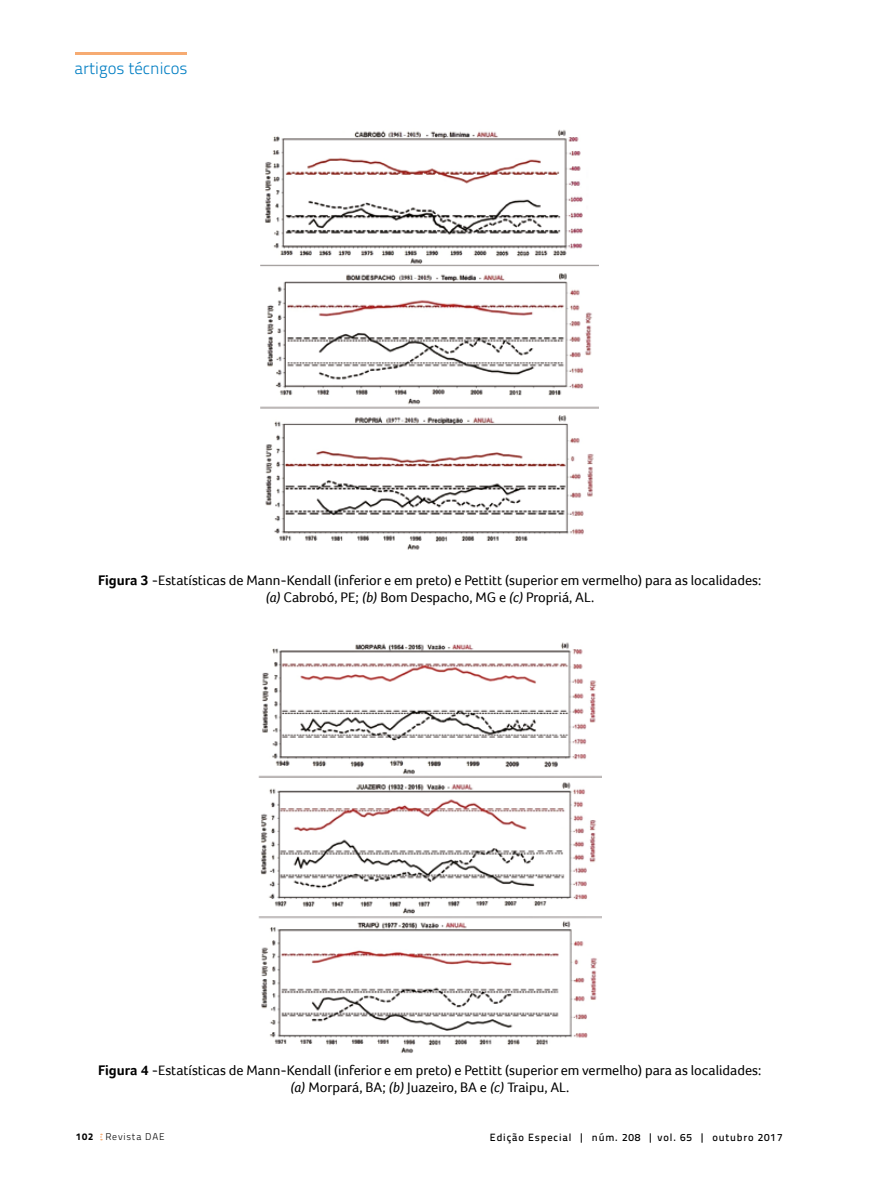
<style>
.page{position:relative;width:893px;height:1191px;background:#fff}
.page>*{position:absolute;margin:0;border:0;box-sizing:border-box;transform-origin:0 0}
.t1{font:300 16.65px "Titillium Text 22 L";color:#007ec3}
.t2{font:14.25px/17.1px "Foco";color:#000;text-align:center}
.t3{font:500 10.5px "Titillium Text 22 L";letter-spacing:.08em;color:#000}
.t4{font:300 9.75px "Titillium Text 22 L";letter-spacing:.08em;color:#000}
.s1{font-weight:700}
.s2{font-style:italic}
.s3{font-weight:800}
</style>
<div class="page">
<img style="left:261px;top:129px;width:338px;height:421px">
<img style="left:258px;top:642px;width:343px;height:411px">
<hr style="left:75px;top:52px;width:112px;height:3px;background:#f6ab72">
<p class="t1" style="left:75px;top:56px;width:115px">artigos técnicos</p>
<p class="t2" style="left:98px;top:571px;width:664px"><span class="s1">Figura 3</span> -Estatísticas de Mann-Kendall (inferior e em preto) e Pettitt (superior em vermelho) para as localidades: <span class="s2">(a)</span> Cabrobó, PE; <span class="s2">(b)</span> Bom Despacho, MG e <span class="s2">(c)</span> Propriá, AL.</p>
<p class="t2" style="left:98px;top:1061px;width:664px"><span class="s1">Figura 4</span> -Estatísticas de Mann-Kendall (inferior e em preto) e Pettitt (superior em vermelho) para as localidades: <span class="s2">(a)</span> Morpará, BA; <span class="s2">(b)</span> Juazeiro, BA e <span class="s2">(c)</span> Traipu, AL.</p>
<p class="t4" style="left:76px;top:1129px;width:90px"><span class="s3">102</span> Revista DAE</p>
<p class="t3" style="left:490px;top:1129px;width:294px">Edição Especial | núm. 208 | vol. 65 | outubro 2017</p>
</div>
